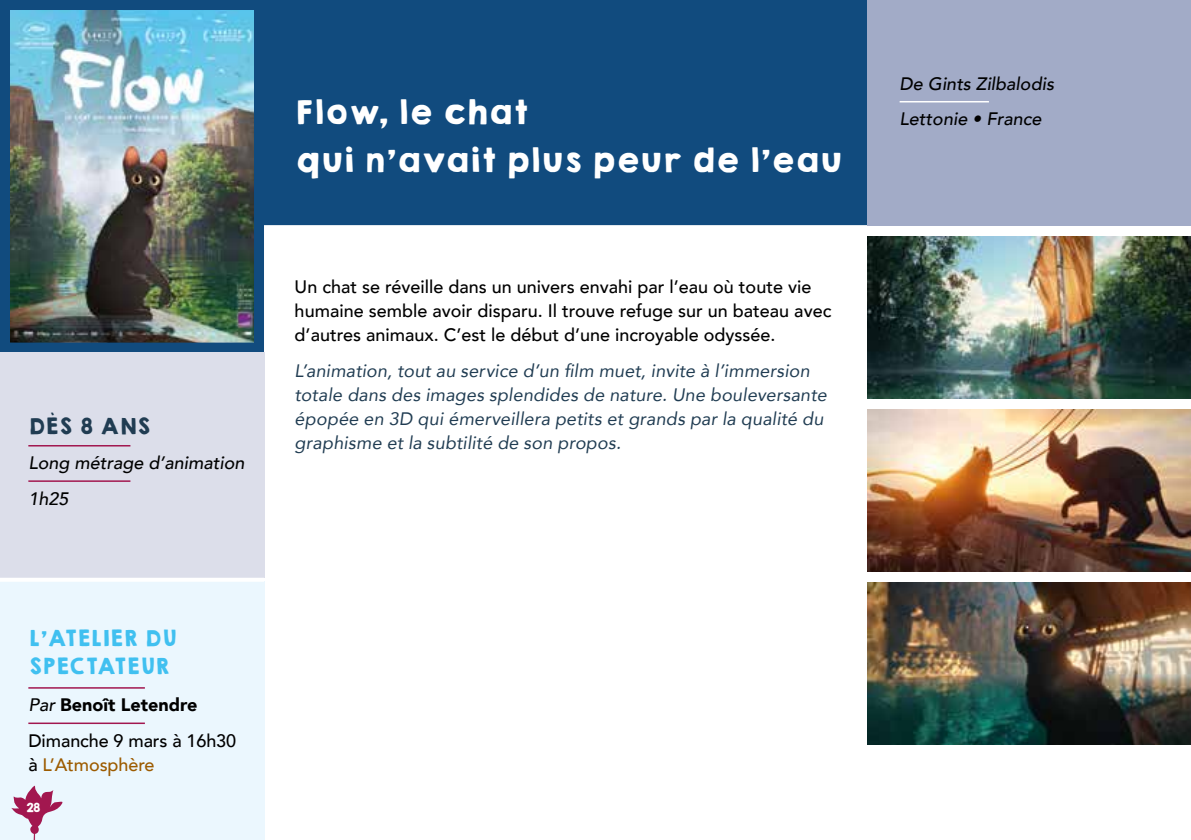
<style>
.page{position:relative;width:1191px;height:840px;background:#fff}
.page>*{position:absolute;margin:0;border:0;box-sizing:border-box;transform-origin:0 0}
.t1{font:30px/48px "KGHAPPY Solid";letter-spacing:.005em;color:#fff}
.t2{font:20px/28px "KGHAPPY Solid";letter-spacing:.02em;color:#40c0f0}
.t3{font:20px "KGHAPPY Solid";letter-spacing:.02em;color:#203c52}
.t4{font:italic 18px/24px "Avenir";letter-spacing:.01em;color:#203c52}
.t5{font:500 18px/24px "Avenir";color:#000}
.t6{font:italic 500 18px/35.4px "Avenir";color:#000}
.t7{font:500 18px "Avenir";letter-spacing:-.005em;color:#9c5b00}
.t8{font:11.4px "KGHAPPY Solid";color:#fff}
.s1{font-style:italic}
.s2{font-weight:900}
.s3{color:#000}
</style>
<div class="page">
<div style="left:269px;top:0;width:917px;height:226px;background:#114b7e"></div>
<img style="left:0;top:0;width:269px;height:357px">
<div style="left:0;top:352px;width:264px;height:225px;background:#dcdeea"></div>
<div style="left:867px;top:0;width:324px;height:225px;background:#a2abc7"></div>
<hr style="left:28px;top:445px;width:102px;height:1px;background:#a2174f">
<hr style="left:28px;top:480px;width:102px;height:1px;background:#a2174f">
<img style="left:867px;top:236px;width:323px;height:162px">
<img style="left:867px;top:409px;width:323px;height:162px">
<img style="left:867px;top:582px;width:324px;height:162px">
<hr style="left:899px;top:101px;width:90px;height:1px;background:#fff">
<svg style="left:1186px;top:225px;width:5px;height:132px"></svg>
<hr style="left:1190px;top:352px;width:1px;height:225px;background:#fbe3e1">
<div style="left:0;top:581px;width:264px;height:258px;background:#ebf7fe"></div>
<hr style="left:28px;top:686px;width:117px;height:2px;background:#a2174f">
<hr style="left:28px;top:722px;width:117px;height:1px;background:#a2174f">
<svg style="left:0;top:577px;width:264px;height:1px"></svg>
<svg style="left:11px;top:785px;width:52px;height:54px"></svg>
<p class="t3" style="left:28px;top:415px;width:123px">DÈS 8 ANS</p>
<p class="t6" style="left:28px;top:447px;width:218px">Long métrage d’animation<br>1h25</p>
<p class="t2" style="left:28px;top:624px;width:150px">L’ATELIER DU<br>SPECTATEUR</p>
<p class="t5" style="left:28px;top:686px;width:209px;line-height:35.4px"><span class="s1">Par</span> <span class="s2">Benoît Letendre<br></span>Dimanche 9 mars à 16h30</p>
<p class="t7" style="left:28px;top:748px;width:128px"><span class="s3">à</span> L’Atmosphère</p>
<p class="t8" style="left:26px;top:800px;width:16px">28</p>
<h1 class="t1" style="left:295px;top:90px;width:548px">Flow, le chat<br>qui n’avait plus peur de l’eau</h1>
<p class="t5" style="left:295px;top:274px;width:538px">Un chat se réveille dans un univers envahi par l’eau où toute vie humaine semble avoir disparu. Il trouve refuge sur un bateau avec d’autres animaux. C’est le début d’une incroyable odyssée.</p>
<p class="t4" style="left:295px;top:358px;width:533px">L’animation, tout au service d’un film muet, invite à l’immersion totale dans des images splendides de nature. Une bouleversante épopée en 3D qui émerveillera petits et grands par la qualité du graphisme et la subtilité de son propos.</p>
<p class="t6" style="left:899px;top:68px;width:156px">De Gints Zilbalodis<br>Lettonie • France</p>
</div>
